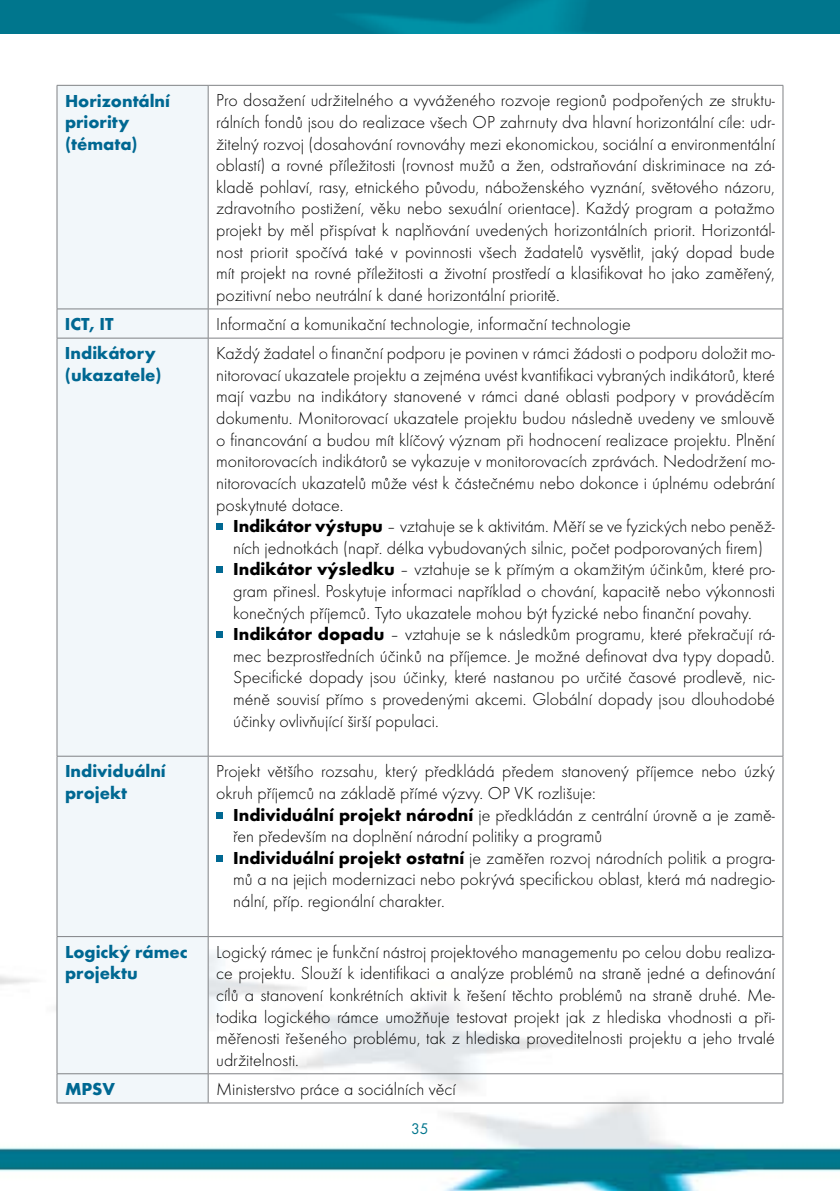
<style>
.page{position:relative;width:840px;height:1191px;background:#fff}
.page>*{position:absolute;margin:0;border:0;box-sizing:border-box;transform-origin:0 0}
.t1{font:18px/21.6px "Futura TOT Ligh";color:#000;text-align:justify}
.t2{font:700 18px/21.6px "Futura TOT";color:#006892}
.t3{font:16px "Futura TOT";color:#00758c}
.s1{font-family:"Futura TOT";font-weight:700}
</style>
<div class="page">
<img style="left:0;top:917px;width:839px;height:274px">
<img style="left:0;top:0;width:839px;height:33px">
<div style="left:58px;top:86px;width:150px;height:1016px;background:#f2f7fa"></div>
<hr style="left:57px;top:85px;width:151px;height:1px;background:#808285">
<hr style="left:57px;top:86px;width:1px;height:223px;background:#808285">
<hr style="left:208px;top:85px;width:574px;height:1px;background:#808285">
<hr style="left:208px;top:86px;width:1px;height:223px;background:#808285">
<hr style="left:782px;top:86px;width:1px;height:223px;background:#808285">
<hr style="left:57px;top:308px;width:151px;height:1px;background:#808285">
<svg style="left:57px;top:309px;width:1px;height:29px"></svg>
<hr style="left:208px;top:308px;width:574px;height:1px;background:#808285">
<svg style="left:208px;top:309px;width:1px;height:29px"></svg>
<svg style="left:782px;top:309px;width:1px;height:29px"></svg>
<hr style="left:57px;top:338px;width:151px;height:1px;background:#808285">
<hr style="left:57px;top:338px;width:1px;height:418px;background:#808285">
<hr style="left:208px;top:338px;width:574px;height:1px;background:#808285">
<hr style="left:208px;top:338px;width:1px;height:418px;background:#808285">
<hr style="left:782px;top:338px;width:1px;height:418px;background:#808285">
<hr style="left:57px;top:756px;width:151px;height:1px;background:#808285">
<hr style="left:57px;top:756px;width:1px;height:180px;background:#808285">
<hr style="left:208px;top:756px;width:574px;height:1px;background:#808285">
<hr style="left:208px;top:756px;width:1px;height:180px;background:#808285">
<hr style="left:782px;top:756px;width:1px;height:180px;background:#808285">
<hr style="left:57px;top:936px;width:151px;height:1px;background:#808285">
<hr style="left:57px;top:937px;width:1px;height:136px;background:#808285">
<hr style="left:208px;top:936px;width:574px;height:1px;background:#808285">
<hr style="left:208px;top:937px;width:1px;height:136px;background:#808285">
<hr style="left:782px;top:937px;width:1px;height:136px;background:#808285">
<hr style="left:57px;top:1073px;width:151px;height:1px;background:#808285">
<svg style="left:57px;top:1074px;width:1px;height:28px"></svg>
<hr style="left:208px;top:1073px;width:574px;height:1px;background:#808285">
<svg style="left:208px;top:1074px;width:1px;height:28px"></svg>
<svg style="left:782px;top:1074px;width:1px;height:28px"></svg>
<hr style="left:57px;top:1102px;width:151px;height:1px;background:#808285">
<hr style="left:208px;top:1102px;width:574px;height:1px;background:#808285">
<div style="left:216px;top:523px;width:7px;height:7px;background:#006892"></div>
<div style="left:216px;top:566px;width:7px;height:7px;background:#006892"></div>
<div style="left:216px;top:631px;width:7px;height:7px;background:#006892"></div>
<div style="left:216px;top:811px;width:7px;height:7px;background:#006892"></div>
<div style="left:216px;top:855px;width:7px;height:6px;background:#006892"></div>
<p class="t2" style="left:65px;top:89px;width:106px">Horizontální priority (témata)</p>
<p class="t1" style="left:216px;top:90px;width:560px">Pro dosažení udržitelného a vyváženého rozvoje regionů podpořených ze struktu&shy;rálních fondů jsou do realizace všech OP zahrnuty dva hlavní horizontální cíle: udr&shy;žitelný rozvoj (dosahování rovnováhy mezi ekonomickou, sociální a environmentální oblastí) a rovné příležitosti (rovnost mužů a žen, odstraňování diskriminace na zá&shy;kladě pohlaví, rasy, etnického původu, náboženského vyznání, světového názoru, zdravotního postižení, věku nebo sexuální orientace). Každý program a potažmo projekt by měl přispívat k naplňování uvedených horizontálních priorit. Horizontál&shy;nost priorit spočívá také v povinnosti všech žadatelů vysvětlit, jaký dopad bude mít projekt na rovné příležitosti a životní prostředí a klasifikovat ho jako zaměřený, pozitivní nebo neutrální k dané horizontální prioritě.</p>
<p class="t2" style="left:65px;top:313px;width:50px">ICT, IT</p>
<p class="t1" style="left:216px;top:313px;width:416px">Informační a komunikační technologie, informační technologie</p>
<p class="t2" style="left:65px;top:342px;width:98px">Indikátory (ukazatele)</p>
<p class="t1" style="left:216px;top:343px;width:560px">Každý žadatel o finanční podporu je povinen v rámci žádosti o podporu doložit mo&shy;nitorovací ukazatele projektu a zejména uvést kvantifikaci vybraných indikátorů, které mají vazbu na indikátory stanovené v rámci dané oblasti podpory v prováděcím dokumentu. Monitorovací ukazatele projektu budou následně uvedeny ve smlouvě o financování a budou mít klíčový význam při hodnocení realizace projektu. Plnění monitorovacích indikátorů se vykazuje v monitorovacích zprávách. Nedodržení mo&shy;nitorovacích ukazatelů může vést k částečnému nebo dokonce i úplnému odebrání poskytnuté dotace.</p>
<p class="t1" style="left:233px;top:515px;width:543px;text-align:left"><span class="s1">Indikátor výstupu</span> – vztahuje se k aktivitám. Měří se ve fyzických nebo peněž&shy;ních jednotkách (např. délka vybudovaných silnic, počet podporovaných firem)<br><span class="s1">Indikátor výsledku</span> – vztahuje se k přímým a okamžitým účinkům, které pro&shy;gram přinesl. Poskytuje informaci například o chování, kapacitě nebo výkonnosti konečných příjemců. Tyto ukazatele mohou být fyzické nebo finanční povahy.<br><span class="s1">Indikátor dopadu</span> – vztahuje se k následkům programu, které překračují rá&shy;mec bezprostředních účinků na příjemce. Je možné definovat dva typy dopadů.<br>Specifické dopady jsou účinky, které nastanou po určité časové prodlevě, nic&shy;méně souvisí přímo s provedenými akcemi. Globální dopady jsou dlouhodobé účinky ovlivňující širší populaci.</p>
<p class="t2" style="left:65px;top:760px;width:102px">Individuální projekt</p>
<p class="t1" style="left:216px;top:760px;width:560px">Projekt většího rozsahu, který předkládá předem stanovený příjemce nebo úzký okruh příjemců na základě přímé výzvy. OP VK rozlišuje:</p>
<p class="t1" style="left:233px;top:804px;width:543px;text-align:left"><span class="s1">Individuální projekt národní</span> je předkládán z centrální úrovně a je zamě&shy;řen především na doplnění národní politiky a programů<br><span class="s1">Individuální projekt ostatní</span> je zaměřen rozvoj národních politik a progra&shy;mů a na jejich modernizaci nebo pokrývá specifickou oblast, která má nadregio&shy;nální, příp. regionální charakter.</p>
<p class="t2" style="left:65px;top:940px;width:124px">Logický rámec projektu</p>
<p class="t1" style="left:216px;top:941px;width:560px">Logický rámec je funkční nástroj projektového managementu po celou dobu realiza&shy;ce projektu. Slouží k identifikaci a analýze problémů na straně jedné a definování cílů a stanovení konkrétních aktivit k řešení těchto problémů na straně druhé. Me&shy;todika logického rámce umožňuje testovat projekt jak z hlediska vhodnosti a při&shy;měřenosti řešeného problému, tak z hlediska proveditelnosti projektu a jeho trvalé udržitelnosti.</p>
<p class="t2" style="left:65px;top:1077px;width:52px">MPSV</p>
<p class="t1" style="left:216px;top:1078px;width:241px">Ministerstvo práce a sociálních věcí</p>
<p class="t3" style="left:411px;top:1119px;width:19px">35</p>
</div>
